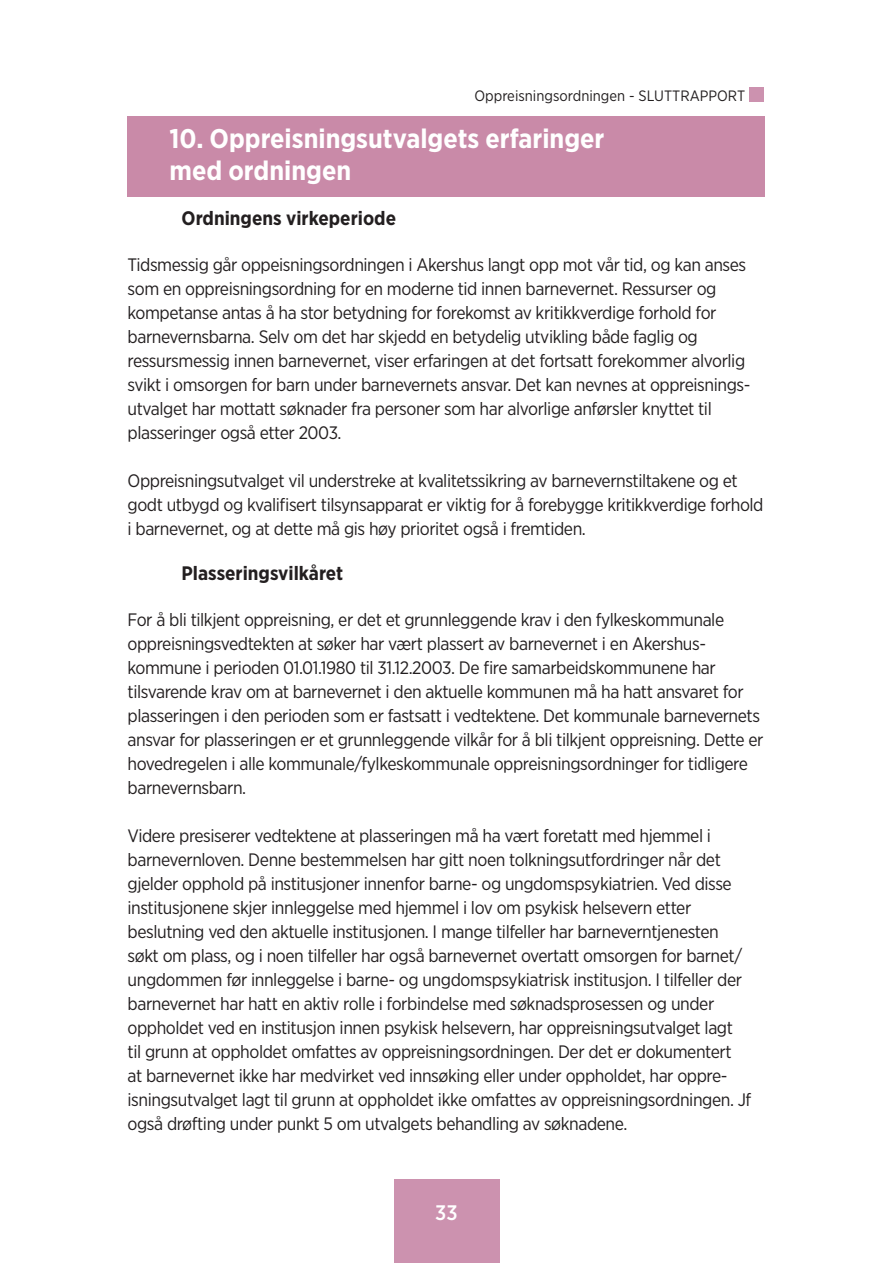
<style>
.page{position:relative;width:893px;height:1263px;background:#fff}
.page>*{position:absolute;margin:0;border:0;box-sizing:border-box;transform-origin:0 0}
.t1{font:700 27px "Gotham Narrow";color:#fff}
.t2{font:500 21px "Gotham Narrow";color:#fff}
.t3{font:700 19.5px "Gotham Narrow";color:#231f20}
.t4{font:18px/24px "Gotham Narrow";letter-spacing:-.025em;color:#231f20}
.t5{font:15px "Gotham Narrow";color:#231f20}
</style>
<div class="page">
<div style="left:394px;top:1179px;width:106px;height:84px;background:#cc92af"></div>
<div style="left:749px;top:87px;width:15px;height:15px;background:#cc92af"></div>
<div style="left:128px;top:116px;width:637px;height:81px;background:#c98aa8"></div>
<p class="t5" style="left:474px;top:86px;width:272px">Oppreisningsordningen - SLUTTRAPPORT</p>
<p class="t1" style="left:170px;top:121px;width:436px">10. Oppreisningsutvalgets erfaringer</p>
<p class="t1" style="left:170px;top:154px;width:183px">med ordningen</p>
<p class="t3" style="left:182px;top:206px;width:216px">Ordningens virkeperiode</p>
<p class="t4" style="left:128px;top:252px;width:620px">Tidsmessig går oppeisningsordningen i Akershus langt opp mot vår tid, og kan anses som en oppreisningsordning for en moderne tid innen barnevernet. Ressurser og</p>
<p class="t4" style="left:128px;top:300px;width:590px">kompetanse antas å ha stor betydning for forekomst av kritikkverdige forhold for barnevernsbarna. Selv om det har skjedd en betydelig utvikling både faglig og</p>
<p class="t4" style="left:128px;top:348px;width:624px">ressursmessig innen barnevernet, viser erfaringen at det fortsatt forekommer alvorlig svikt i omsorgen for barn under barnevernets ansvar. Det kan nevnes at oppreisnings-</p>
<p class="t4" style="left:128px;top:396px;width:586px">utvalget har mottatt søknader fra personer som har alvorlige anførsler knyttet til</p>
<p class="t4" style="left:128px;top:420px;width:216px">plasseringer også etter 2003.</p>
<p class="t4" style="left:128px;top:468px;width:637px">Oppreisningsutvalget vil understreke at kvalitetssikring av barnevernstiltakene og et godt utbygd og kvalifisert tilsynsapparat er viktig for å forebygge kritikkverdige forhold i barnevernet, og at dette må gis høy prioritet også i fremtiden.</p>
<p class="t3" style="left:182px;top:561px;width:163px">Plasseringsvilkåret</p>
<p class="t4" style="left:128px;top:607px;width:598px">For å bli tilkjent oppreisning, er det et grunnleggende krav i den fylkeskommunale</p>
<p class="t4" style="left:128px;top:631px;width:580px">oppreisningsvedtekten at søker har vært plassert av barnevernet i en Akershus-</p>
<p class="t4" style="left:128px;top:655px;width:590px">kommune i perioden 01.01.1980 til 31.12.2003. De fire samarbeidskommunene har</p>
<p class="t4" style="left:128px;top:679px;width:637px">tilsvarende krav om at barnevernet i den aktuelle kommunen må ha hatt ansvaret for plasseringen i den perioden som er fastsatt i vedtektene. Det kommunale barnevernets ansvar for plasseringen er et grunnleggende vilkår for å bli tilkjent oppreisning. Dette er hovedregelen i alle kommunale/fylkeskommunale oppreisningsordninger for tidligere barnevernsbarn.</p>
<p class="t4" style="left:128px;top:823px;width:606px">Videre presiserer vedtektene at plasseringen må ha vært foretatt med hjemmel i barnevernloven. Denne bestemmelsen har gitt noen tolkningsutfordringer når det gjelder opphold på institusjoner innenfor barne- og ungdomspsykiatrien. Ved disse</p>
<p class="t4" style="left:128px;top:895px;width:565px">institusjonene skjer innleggelse med hjemmel i lov om psykisk helsevern etter</p>
<p class="t4" style="left:128px;top:919px;width:625px">beslutning ved den aktuelle institusjonen. I mange tilfeller har barneverntjenesten søkt om plass, og i noen tilfeller har også barnevernet overtatt omsorgen for barnet/ ungdommen før innleggelse i barne- og ungdomspsykiatrisk institusjon. I tilfeller der barnevernet har hatt en aktiv rolle i forbindelse med søknadsprosessen og under oppholdet ved en institusjon innen psykisk helsevern, har oppreisningsutvalget lagt<br>til grunn at oppholdet omfattes av oppreisningsordningen. Der det er dokumentert<br>at barnevernet ikke har medvirket ved innsøking eller under oppholdet, har oppre&shy;isningsutvalget lagt til grunn at oppholdet ikke omfattes av oppreisningsordningen. Jf også drøfting under punkt 5 om utvalgets behandling av søknadene.</p>
<p class="t2" style="left:435px;top:1199px;width:24px">33</p>
</div>
